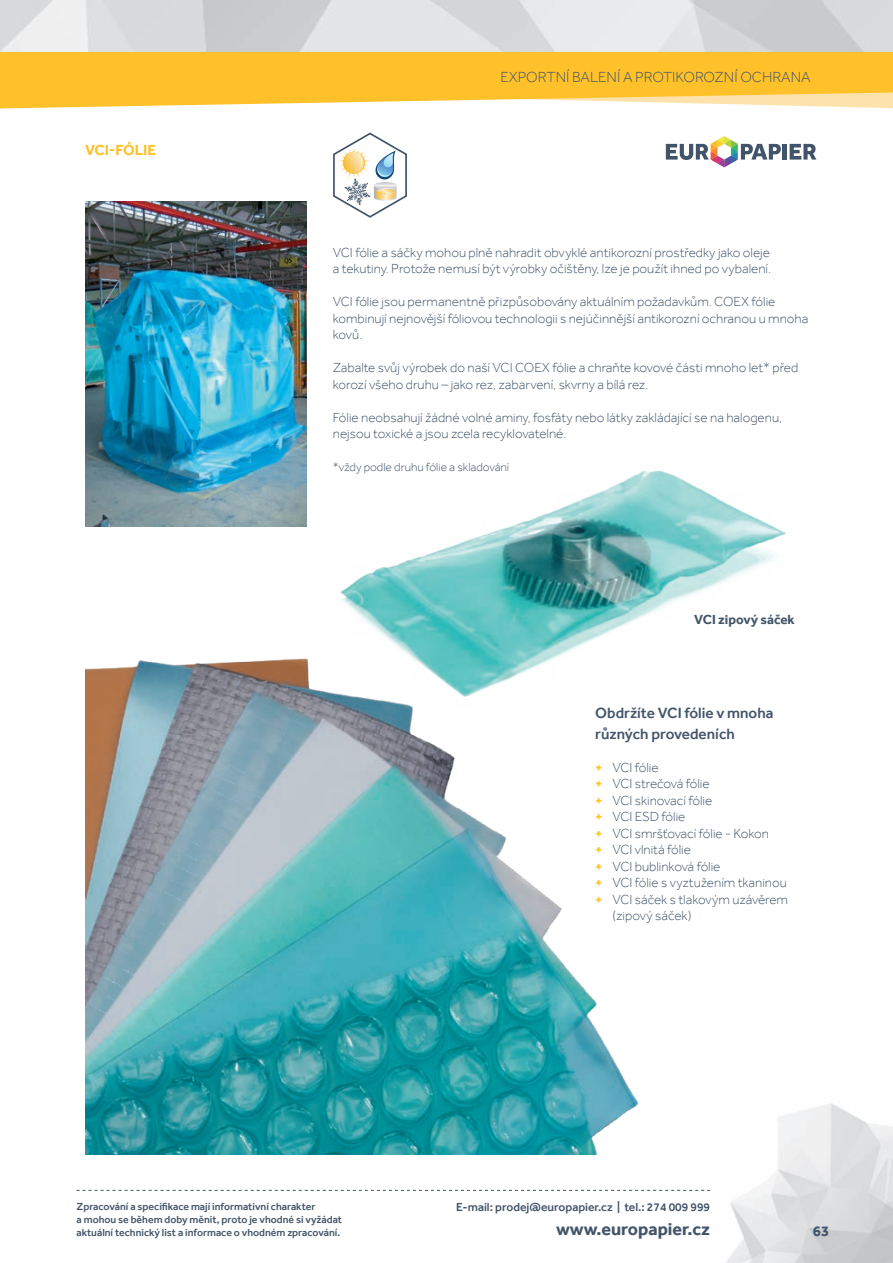
<style>
.page{position:relative;width:893px;height:1263px;background:#fff}
.page>*{position:absolute;margin:0;border:0;box-sizing:border-box;transform-origin:0 0}
.t1{font:700 18px "Effra";color:#415469}
.t2{font:500 15.3px/20.4px "Effra";color:#415469}
.t3{font:300 15px "Effra";color:#415469}
.t4{font:700 15px "Effra";color:#fec12a}
.t5{font:700 15px "Effra";color:#415469}
.t6{font:300 13.5px/16.5px "Effra";color:#415469}
.t7{font:700 13.5px "Effra";color:#415469}
.t8{font:500 12px "Effra";color:#415469}
.t9{font:300 12px "Effra";color:#415469}
.t10{font:500 10.5px/12.6px "Effra";color:#415469}
.s1{font-weight:700;color:#fec12a}
</style>
<div class="page">
<img style="left:672px;top:1103px;width:221px;height:160px">
<svg style="left:0;top:51px;width:893px;height:57px;fill:#fec12a"></svg>
<img style="left:0;top:0;width:893px;height:51px">
<img style="left:85px;top:658px;width:554px;height:496px">
<img style="left:85px;top:201px;width:221px;height:326px">
<img style="left:327px;top:470px;width:459px;height:251px">
<svg style="left:333px;top:132px;width:74px;height:86px"></svg>
<svg style="left:77px;top:1190px;width:633px;height:1px"></svg>
<hr style="left:783px;top:144px;width:4px;height:16px;background:#415469">
<svg style="left:790px;top:144px;width:26px;height:16px"></svg>
<svg style="left:666px;top:136px;width:115px;height:31px"></svg>
<p class="t4" style="left:85px;top:141px;width:73px">VCI-FÓLIE</p>
<p class="t3" style="left:500px;top:68px;width:312px">EXPORTNÍ BALENÍ A PROTIKOROZNÍ OCHRANA</p>
<p class="t6" style="left:333px;top:244px;width:440px">VCI fólie a sáčky mohou plně nahradit obvyklé antikorozní prostředky jako oleje a tekutiny. Protože nemusí být výrobky očištěny, lze je použít ihned po vybalení.</p>
<p class="t6" style="left:333px;top:293px;width:477px">VCI fólie jsou permanentně přizpůsobovány aktuálním požadavkům. COEX fólie kombinují nejnovější fóliovou technologii s nejúčinnější antikorozní ochranou u mnoha kovů.</p>
<p class="t6" style="left:333px;top:359px;width:467px">Zabalte svůj výrobek do naší VCI COEX fólie a chraňte kovové části mnoho let* před korozí všeho druhu – jako rez, zabarvení, skvrny a bílá rez.</p>
<p class="t6" style="left:333px;top:409px;width:451px">Fólie neobsahují žádné volné aminy, fosfáty nebo látky zakládající se na halogenu, nejsou toxické a jsou zcela recyklovatelné.</p>
<p class="t9" style="left:333px;top:460px;width:178px">*vždy podle druhu fólie a skladování</p>
<p class="t7" style="left:694px;top:611px;width:102px">VCI zipový sáček</p>
<p class="t2" style="left:595px;top:703px;width:180px">Obdržíte VCI fólie v mnoha různých provedeních</p>
<p class="t6" style="left:595px;top:759px;width:65px"><span class="s1">+</span> VCI fólie</p>
<p class="t6" style="left:595px;top:775px;width:116px"><span class="s1">+</span> VCI strečová fólie</p>
<p class="t6" style="left:595px;top:792px;width:118px"><span class="s1">+</span> VCI skinovací fólie</p>
<p class="t6" style="left:595px;top:808px;width:92px"><span class="s1">+</span> VCI ESD fólie</p>
<p class="t6" style="left:595px;top:825px;width:175px"><span class="s1">+</span> VCI smršťovací fólie - Kokon</p>
<p class="t6" style="left:595px;top:841px;width:97px"><span class="s1">+</span> VCI vlnitá fólie</p>
<p class="t6" style="left:595px;top:858px;width:127px"><span class="s1">+</span> VCI bublinková fólie</p>
<p class="t6" style="left:595px;top:874px;width:193px"><span class="s1">+</span> VCI fólie s vyztužením tkaninou</p>
<p class="t6" style="left:595px;top:891px;width:194px"><span class="s1">+</span> VCI sáček s tlakovým uzávěrem</p>
<p class="t6" style="left:612px;top:907px;width:81px">(zipový sáček)</p>
<p class="t10" style="left:77px;top:1200px;width:267px">Zpracování a specifikace mají informativní charakter<br>a mohou se během doby měnit, proto je vhodné si vyžádat aktuální technický list a informace o vhodném zpracování.</p>
<p class="t8" style="left:456px;top:1200px;width:256px">E-mail: prodej@europapier.cz | tel.: 274 009 999</p>
<h1 class="t1" style="left:556px;top:1219px;width:155px">www.europapier.cz</h1>
<p class="t5" style="left:813px;top:1222px;width:18px">63</p>
</div>
